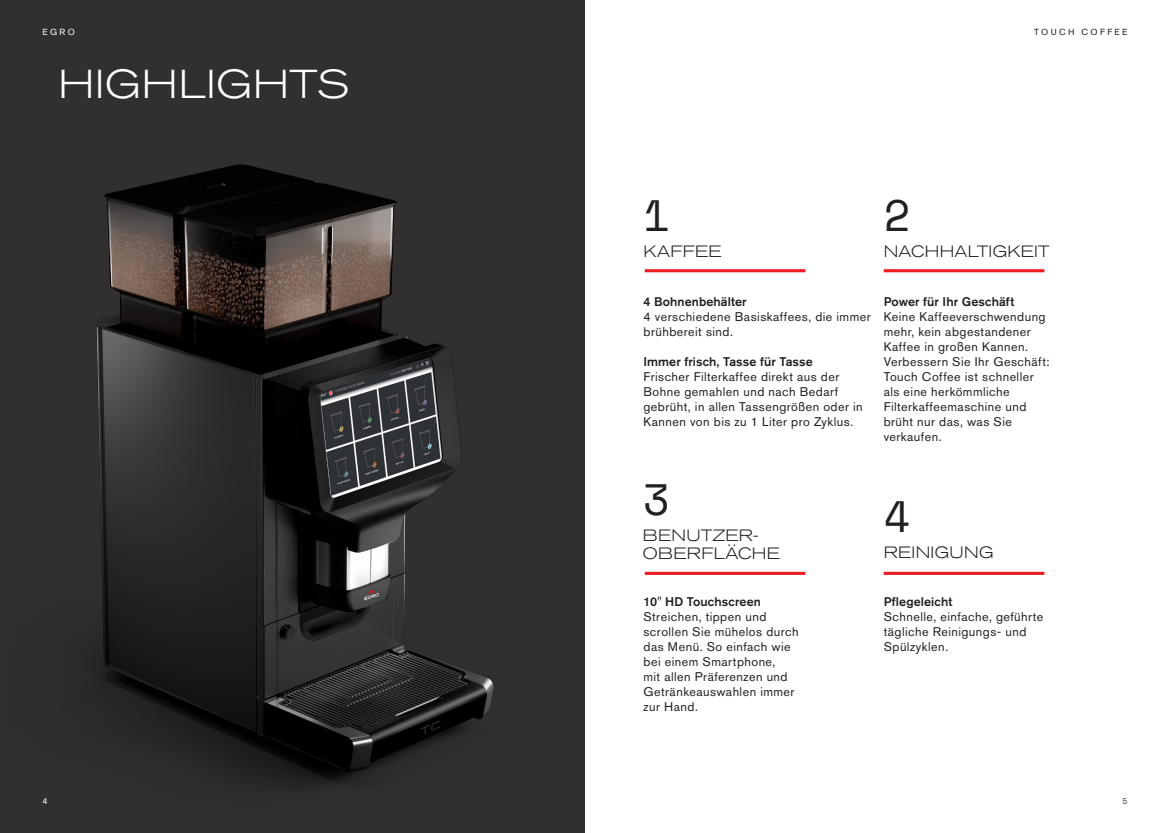
<style>
.page{position:relative;width:1170px;height:833px;background:#fff}
.page>*{position:absolute;margin:0;border:0;box-sizing:border-box;transform-origin:0 0}
.NUMBERS_Black{font:43.75px "Space Mono";color:#231f20}
.Titles_White{font:300 expanded 40px "Akzidenz Grotesk BQ";letter-spacing:.02em;color:#fff}
.Sub_headings{font:300 expanded 16.25px/17.5px "Akzidenz Grotesk BQ";letter-spacing:.02em;color:#231f20}
.Sub_Heading_Black{font:300 expanded 16.25px "Akzidenz Grotesk BQ";letter-spacing:.015em;color:#231f20}
.Body_Copy{font:12.5px/15px "Akzidenz Grotesk BQ";letter-spacing:.035em;color:#231f20}
.Body_Copy-2{font:500 12.5px "Akzidenz Grotesk BQ";letter-spacing:.005em;color:#231f20}
.Sub_Heading_Black-2{font:500 12.5px "Akzidenz Grotesk BQ";letter-spacing:.01em;color:#231f20}
.Details_Grey{font:8.75px "Akzidenz Grotesk BQ";letter-spacing:.275em;color:#231f20}
.Details{font:8.75px "Akzidenz Grotesk BQ";color:#fff}
.Details-2{font:8.75px "Akzidenz Grotesk BQ";color:#4b4c4d}
.s1{font-weight:500}
</style>
<div class="page">
<div style="left:0;top:0;width:585px;height:833px;background:#312f30"></div>
<img style="left:96px;top:164px;width:398px;height:622px">
<hr style="left:644px;top:269px;width:161px;height:3px;background:#ee1d23">
<hr style="left:644px;top:572px;width:161px;height:3px;background:#ee1d23">
<hr style="left:883px;top:269px;width:161px;height:3px;background:#ee1d23">
<hr style="left:883px;top:572px;width:161px;height:3px;background:#ee1d23">
<p class="Details" style="left:43px;top:27px;width:34px">EGRO</p>
<p class="Titles_White" style="left:58px;top:61px;width:292px">HIGHLIGHTS</p>
<p class="Details_Grey" style="left:1034px;top:26px;width:95px">TOUCH COFFEE</p>
<p class="NUMBERS_Black" style="left:643px;top:183px;width:28px">1</p>
<p class="Sub_Heading_Black" style="left:643px;top:242px;width:80px">KAFFEE</p>
<p class="Body_Copy" style="left:643px;top:294px;width:229px"><span class="s1">4 Bohnenbehälter<br></span>4 verschiedene Basiskaffees, die immer brühbereit sind.</p>
<p class="Body_Copy-2" style="left:643px;top:354px;width:171px">Immer frisch, Tasse für Tasse</p>
<p class="Body_Copy" style="left:643px;top:369px;width:221px">Frischer Filterkaffee direkt aus der Bohne gemahlen und nach Bedarf gebrüht, in allen Tassengrößen oder in Kannen von bis zu 1 Liter pro Zyklus.</p>
<p class="NUMBERS_Black" style="left:883px;top:183px;width:28px">2</p>
<p class="Sub_Heading_Black" style="left:883px;top:242px;width:167px">NACHHALTIGKEIT</p>
<p class="Body_Copy-2" style="left:883px;top:294px;width:132px">Power für Ihr Geschäft</p>
<p class="Body_Copy" style="left:883px;top:309px;width:167px">Keine Kaffeeverschwendung mehr, kein abgestandener<br>Kaffee in großen Kannen.<br>Verbessern Sie Ihr Geschäft:<br>Touch Coffee ist schneller als eine herkömmliche<br>Filterkaffeemaschine und brüht nur das, was Sie verkaufen.</p>
<p class="NUMBERS_Black" style="left:643px;top:468px;width:28px">3</p>
<p class="Sub_headings" style="left:643px;top:527px;width:139px">BENUTZER-<br>OBERFLÄCHE</p>
<p class="Sub_Heading_Black-2" style="left:643px;top:594px;width:119px">10" HD Touchscreen</p>
<p class="Body_Copy" style="left:643px;top:609px;width:157px">Streichen, tippen und scrollen Sie mühelos durch das Menü. So einfach wie bei einem Smartphone,<br>mit allen Präferenzen und<br>Getränkeauswahlen immer zur Hand.</p>
<p class="NUMBERS_Black" style="left:883px;top:485px;width:28px">4</p>
<p class="Sub_headings" style="left:883px;top:544px;width:111px">REINIGUNG</p>
<p class="Sub_Heading_Black-2" style="left:883px;top:593px;width:70px">Pflegeleicht</p>
<p class="Body_Copy" style="left:883px;top:608px;width:161px">Schnelle, einfache, geführte tägliche Reinigungs- und<br>Spülzyklen.</p>
<p class="Details" style="left:43px;top:796px;width:7px">4</p>
<p class="Details-2" style="left:1122px;top:796px;width:7px">5</p>
</div>
